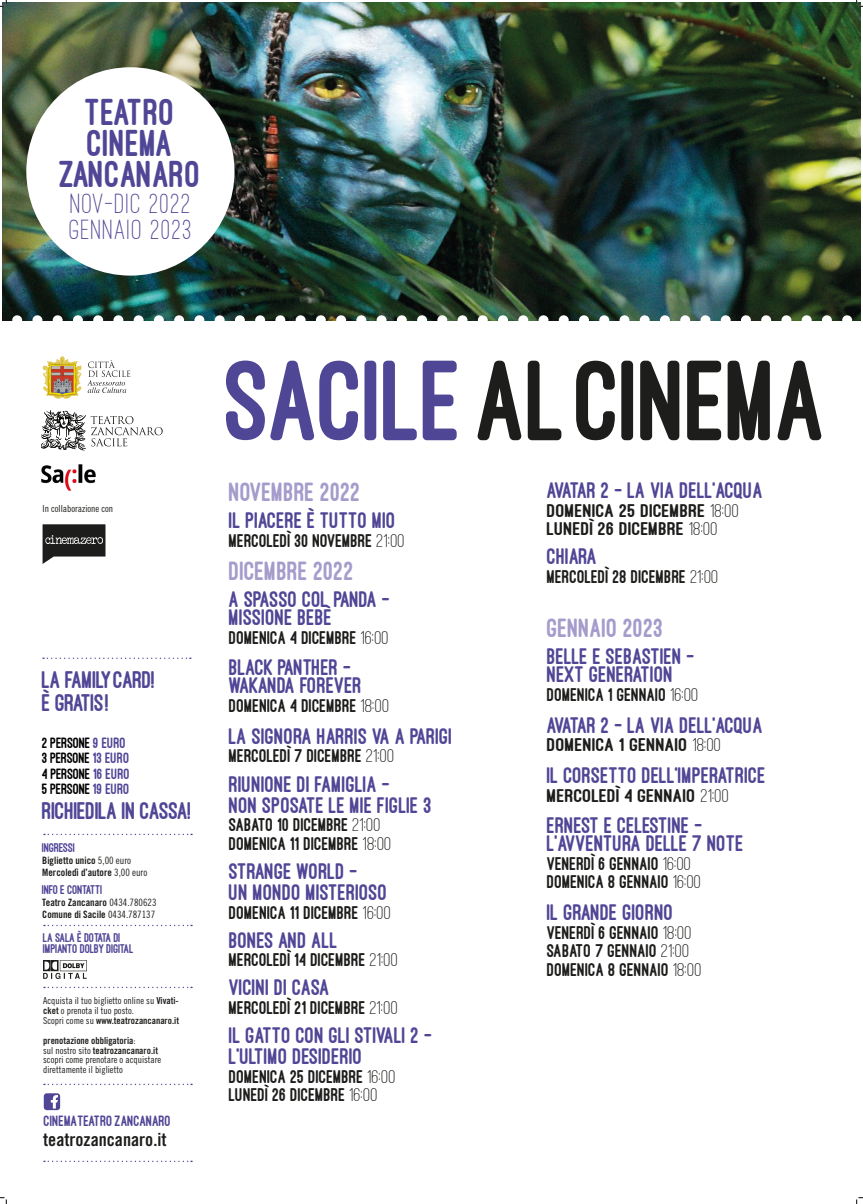
<style>
.page{position:relative;width:863px;height:1204px;background:#fff}
.page>*{position:absolute;margin:0;border:0;box-sizing:border-box;transform-origin:0 0}
.t1{font:800 117.96px "Ostrich Sans";letter-spacing:-.01em;color:#1d1d1b}
.t2{font:800 38.76px/31px "Ostrich Sans";letter-spacing:.01em;color:#504696;text-align:center}
.t3{font:500 28.65px "Ostrich Sans";letter-spacing:.05em;color:#504696}
.t4{font:800 27.3px "Ostrich Sans";color:#a59ccc}
.t5{font:800 24.96px "Ostrich Sans";letter-spacing:-.02em;color:#504696}
.t6{font:800 23.31px "Ostrich Sans";color:#504696}
.t7{font:800 19.08px "Ostrich Sans";color:#1d1d1b}
.t8{font:800 19.08px "Ostrich Sans";color:#1d1d1b;scale:1.18 1}
.t9{font:18.18px "Trade Gothic Bold Cond Twenty";color:#1d1d1b}
.t10{font:800 15.48px "Ostrich Sans";color:#504696}
.t11{font:800 15.45px "Ostrich Sans";letter-spacing:-.02em;color:#000}
.t12{font:800 13.11px "Ostrich Sans";letter-spacing:-.02em;color:#504696}
.t13{font:10.11px "Trade Gothic Bold Cond Twenty";color:#1d1d1b}
.t14{font:9.66px "Trade Gothic Cond Eighteen";color:#1d1d1b}
.t15{font:9.6px/9.8px "Trade Gothic Cond Eighteen";color:#1d1d1b}
.t16{font:9.6px "Trade Gothic Bold Cond Twenty";color:#1d1d1b}
.s1{color:#504696}
.s2{font-family:"Trade Gothic Cond Eighteen"}
.s3{font-family:"Trade Gothic Bold Cond Twenty"}
.s4{font-weight:500}
</style>
<div class="page">
<img style="left:2px;top:2px;width:859px;height:313px">
<img style="left:43px;top:356px;width:19px;height:20px">
<svg style="left:43px;top:524px;width:62px;height:40px"></svg>
<img style="left:41px;top:410px;width:45px;height:41px">
<img style="left:42px;top:464px;width:54px;height:26px">
<img style="left:2px;top:315px;width:859px;height:6px">
<svg style="left:43px;top:657px;width:148px;height:2px"></svg>
<svg style="left:44px;top:1093px;width:16px;height:16px"></svg>
<img style="left:43px;top:960px;width:44px;height:18px">
<svg style="left:44px;top:833px;width:148px;height:2px"></svg>
<svg style="left:44px;top:1160px;width:148px;height:1px"></svg>
<svg style="left:44px;top:924px;width:148px;height:2px"></svg>
<svg style="left:44px;top:986px;width:148px;height:1px"></svg>
<svg style="left:44px;top:1083px;width:148px;height:1px"></svg>
<div style="left:26px;top:67px;width:209px;height:208px;background:#fff;border-radius:50%"></div>
<svg style="left:91px;top:416px;width:72px;height:30px"></svg>
<svg style="left:87px;top:360px;width:43px;height:33px"></svg>
<svg style="left:0;top:0;width:7px;height:7px"></svg>
<svg style="left:0;top:1197px;width:7px;height:6px"></svg>
<svg style="left:857px;top:0;width:6px;height:7px"></svg>
<svg style="left:857px;top:1197px;width:6px;height:6px"></svg>
<p class="t2" style="left:86px;top:97px;width:91px">TEATRO</p>
<p class="t2" style="left:60px;top:128px;width:143px">CINEMA<br>ZANCANARO</p>
<p class="t3" style="left:70px;top:190px;width:122px">NOV-DIC 2022</p>
<p class="t3" style="left:70px;top:215px;width:123px">GENNAIO 2023</p>
<p class="t14" style="left:43px;top:502px;width:72px">In collaborazione con</p>
<p class="t5" style="left:42px;top:666px;width:114px">LA FAMILYCARD!</p>
<p class="t5" style="left:42px;top:689px;width:68px">È GRATIS!</p>
<p class="t11" style="left:42px;top:734px;width:85px">2 PERSONE <span class="s1">9 EURO</span></p>
<p class="t11" style="left:42px;top:749px;width:89px">3 PERSONE <span class="s1">13 EURO</span></p>
<p class="t11" style="left:42px;top:765px;width:89px">4 PERSONE <span class="s1">16 EURO</span></p>
<p class="t11" style="left:42px;top:780px;width:89px">5 PERSONE <span class="s1">19 EURO</span></p>
<p class="t5" style="left:42px;top:797px;width:151px">RICHIEDILA IN CASSA!</p>
<p class="t12" style="left:42px;top:840px;width:34px">INGRESSI</p>
<p class="t13" style="left:42px;top:854px;width:90px">Biglietto unico <span class="s2">5,00 euro</span></p>
<p class="t13" style="left:42px;top:866px;width:107px">Mercoledì d’autore <span class="s2">3,00 euro</span></p>
<p class="t12" style="left:42px;top:882px;width:62px">INFO E CONTATTI</p>
<p class="t13" style="left:42px;top:895px;width:116px">Teatro Zancanaro <span class="s2">0434.780623</span></p>
<p class="t13" style="left:42px;top:907px;width:114px">Comune di Sacile <span class="s2">0434.787137</span></p>
<p class="t12" style="left:43px;top:930px;width:79px">LA SALA È DOTATA DI</p>
<p class="t12" style="left:43px;top:941px;width:92px">IMPIANTO DOLBY DIGITAL</p>
<p class="t15" style="left:43px;top:995px;width:137px">Acquista il tuo biglietto online su <span class="s3">Vivati&shy;cket</span> o prenota il tuo posto.</p>
<p class="t16" style="left:43px;top:1014px;width:137px"><span class="s2">Scopri come su</span> www.teatrozancanaro.it</p>
<p class="t16" style="left:43px;top:1034px;width:94px">prenotazione obbligatoria<span class="s2">:</span></p>
<p class="t16" style="left:43px;top:1044px;width:116px"><span class="s2">sul nostro sito</span> teatrozancanaro.it</p>
<p class="t15" style="left:43px;top:1054px;width:119px">scopri come prenotare o acquistare</p>
<p class="t15" style="left:43px;top:1064px;width:81px">direttamente il biglietto</p>
<p class="t10" style="left:44px;top:1111px;width:129px">CINEMA TEATRO ZANCANARO</p>
<p class="t9" style="left:43px;top:1128px;width:125px">teatrozancanaro.it</p>
<p class="t1" style="left:226px;top:338px;width:605px"><span class="s1">SACILE</span>AL CINEMA</p>
<p class="t4" style="left:229px;top:477px;width:133px">NOVEMBRE 2022</p>
<p class="t6" style="left:229px;top:508px;width:168px">IL PIACERE È TUTTO MIO</p>
<p class="t7" style="left:229px;top:530px;width:177px">MERCOLEDÌ 30 NOVEMBRE <span class="s4">21:00</span></p>
<p class="t4" style="left:229px;top:556px;width:127px">DICEMBRE 2022</p>
<p class="t6" style="left:229px;top:587px;width:163px">A SPASSO COL PANDA -</p>
<p class="t6" style="left:229px;top:605px;width:105px">MISSIONE BEBÈ</p>
<p class="t7" style="left:229px;top:627px;width:161px">DOMENICA 4 DICEMBRE <span class="s4">16:00</span></p>
<p class="t6" style="left:229px;top:655px;width:124px">BLACK PANTHER -</p>
<p class="t6" style="left:229px;top:673px;width:135px">WAKANDA FOREVER</p>
<p class="t7" style="left:229px;top:695px;width:162px">DOMENICA 4 DICEMBRE <span class="s4">18:00</span></p>
<p class="t6" style="left:229px;top:723px;width:225px">LA SIGNORA HARRIS VA A PARIGI</p>
<p class="t7" style="left:229px;top:745px;width:167px">MERCOLEDÌ 7 DICEMBRE <span class="s4">21:00</span></p>
<p class="t6" style="left:229px;top:771px;width:163px">RIUNIONE DI FAMIGLIA –</p>
<p class="t6" style="left:229px;top:792px;width:204px">NON SPOSATE LE MIE FIGLIE 3</p>
<p class="t7" style="left:229px;top:814px;width:153px">SABATO 10 DICEMBRE <span class="s4">21:00</span></p>
<p class="t7" style="left:229px;top:833px;width:164px">DOMENICA 11 DICEMBRE <span class="s4">18:00</span></p>
<p class="t6" style="left:229px;top:858px;width:130px">STRANGE WORLD –</p>
<p class="t6" style="left:229px;top:879px;width:160px">UN MONDO MISTERIOSO</p>
<p class="t7" style="left:229px;top:901px;width:164px">DOMENICA 11 DICEMBRE <span class="s4">16:00</span></p>
<p class="t6" style="left:229px;top:927px;width:110px">BONES AND ALL</p>
<p class="t7" style="left:229px;top:949px;width:171px">MERCOLEDÌ 14 DICEMBRE <span class="s4">21:00</span></p>
<p class="t6" style="left:229px;top:975px;width:102px">VICINI DI CASA</p>
<p class="t7" style="left:229px;top:997px;width:171px">MERCOLEDÌ 21 DICEMBRE <span class="s4">21:00</span></p>
<p class="t6" style="left:229px;top:1022px;width:205px">IL GATTO CON GLI STIVALI 2 –</p>
<p class="t6" style="left:229px;top:1043px;width:135px">L’ULTIMO DESIDERIO</p>
<p class="t7" style="left:229px;top:1065px;width:168px">DOMENICA 25 DICEMBRE <span class="s4">16:00</span></p>
<p class="t7" style="left:229px;top:1084px;width:150px">LUNEDÌ 26 DICEMBRE <span class="s4">16:00</span></p>
<p class="t6" style="left:547px;top:477px;width:218px">AVATAR 2 - LA VIA DELL’ACQUA</p>
<p class="t8" style="left:547px;top:500px;width:164px">DOMENICA 25 DICEMBRE <span class="s4">18:00</span></p>
<p class="t8" style="left:547px;top:518px;width:146px">LUNEDÌ 26 DICEMBRE <span class="s4">18:00</span></p>
<p class="t6" style="left:547px;top:544px;width:52px">CHIARA</p>
<p class="t7" style="left:547px;top:566px;width:173px">MERCOLEDÌ 28 DICEMBRE <span class="s4">21:00</span></p>
<p class="t4" style="left:547px;top:613px;width:118px">GENNAIO 2023</p>
<p class="t6" style="left:547px;top:644px;width:149px">BELLE E SEBASTIEN -</p>
<p class="t6" style="left:547px;top:662px;width:128px">NEXT GENERATION</p>
<p class="t7" style="left:547px;top:684px;width:153px">DOMENICA 1 GENNAIO <span class="s4">16:00</span></p>
<p class="t6" style="left:547px;top:712px;width:218px">AVATAR 2 - LA VIA DELL’ACQUA</p>
<p class="t8" style="left:547px;top:734px;width:149px">DOMENICA 1 GENNAIO <span class="s4">18:00</span></p>
<p class="t6" style="left:547px;top:762px;width:220px">IL CORSETTO DELL’IMPERATRICE</p>
<p class="t8" style="left:547px;top:784px;width:156px">MERCOLEDÌ 4 GENNAIO <span class="s4">21:00</span></p>
<p class="t6" style="left:547px;top:812px;width:157px">ERNEST E CELESTINE -</p>
<p class="t6" style="left:547px;top:830px;width:198px">L’AVVENTURA DELLE 7 NOTE</p>
<p class="t7" style="left:547px;top:853px;width:146px">VENERDÌ 6 GENNAIO <span class="s4">16:00</span></p>
<p class="t7" style="left:547px;top:871px;width:156px">DOMENICA 8 GENNAIO <span class="s4">16:00</span></p>
<p class="t6" style="left:547px;top:899px;width:128px">IL GRANDE GIORNO</p>
<p class="t7" style="left:547px;top:922px;width:146px">VENERDÌ 6 GENNAIO <span class="s4">18:00</span></p>
<p class="t7" style="left:547px;top:940px;width:144px">SABATO 7 GENNAIO <span class="s4">21:00</span></p>
<p class="t7" style="left:547px;top:959px;width:156px">DOMENICA 8 GENNAIO <span class="s4">18:00</span></p>
</div>
